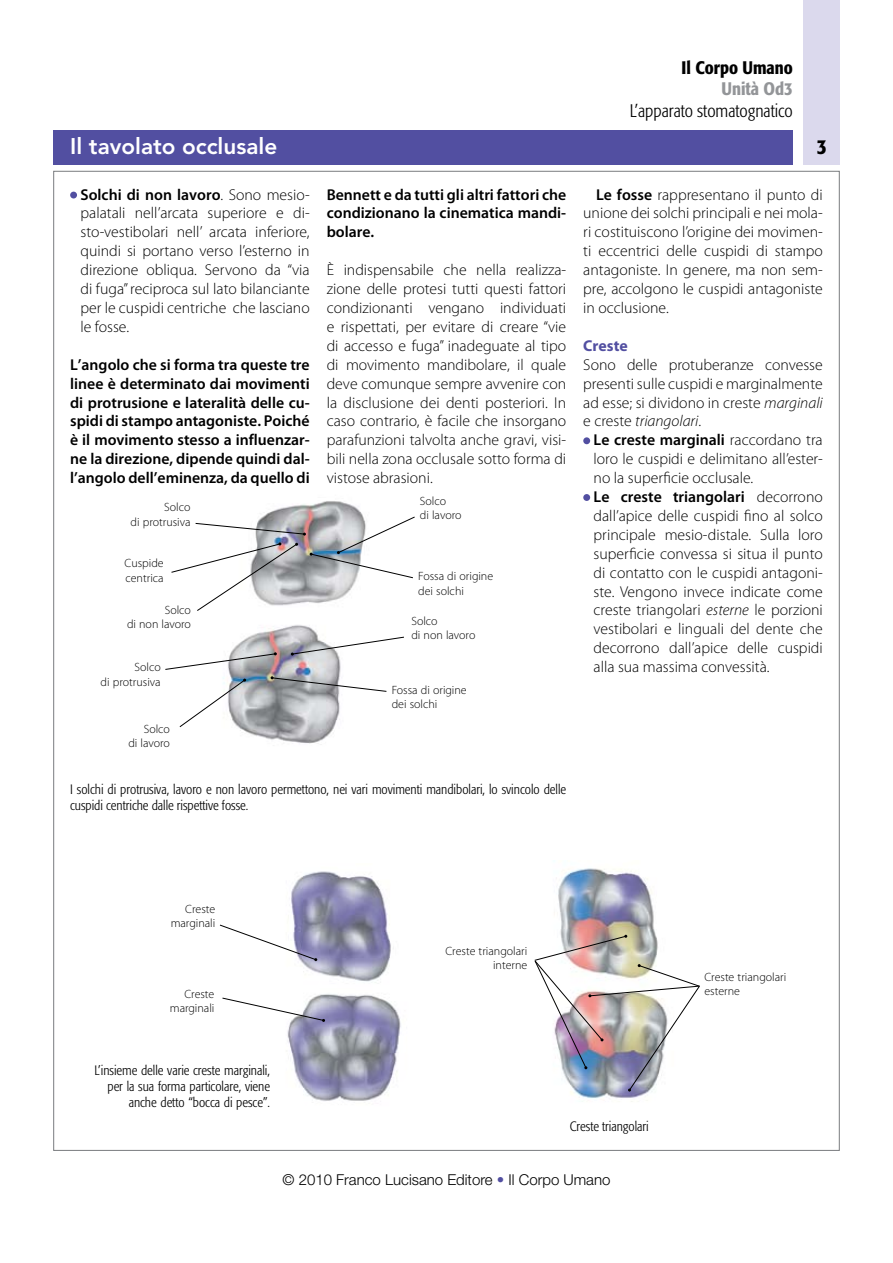
<style>
.page{position:relative;width:893px;height:1263px;background:#fff}
.page>*{position:absolute;margin:0;border:0;box-sizing:border-box;transform-origin:0 0}
.t1{font:800 22.5px "Avenir LT Std";color:#fff}
.t2{font:500 condensed 21px "Formata";color:#000}
.t3{font:300 condensed 18px "Formata";color:#000}
.t4{font:500 condensed 18px "Formata";color:#000}
.t5{font:500 condensed 18px "Formata";color:#939598}
.t6{font:300 15.75px/18.9px "Myriad Pro";color:#000;text-align:justify}
.t7{font:600 15.75px/18.9px "Myriad Pro";color:#000;text-align:justify}
.t8{font:700 15.75px "Myriad Pro";color:#524fa1}
.t9{font:300 15px "Helvetica Neue LT Std";color:#000}
.t10{font:300 condensed 13.5px/16.2px "Formata";color:#000}
.t11{font:300 12px/14.4px "Myriad Pro";color:#000;text-align:right}
.s1{font-weight:600}
.s2{font-style:italic}
.s3{color:#524fa1}
</style>
<div class="page">
<div style="left:53px;top:130px;width:740px;height:34px;background:#524fa1"></div>
<div style="left:804px;top:0;width:36px;height:164px;background:#dbd9ed"></div>
<div style="left:70px;top:192px;width:7px;height:6px;background:#524fa1;border-radius:50%"></div>
<img style="left:223px;top:501px;width:140px;height:243px">
<div style="left:583px;top:437px;width:7px;height:7px;background:#524fa1;border-radius:50%"></div>
<div style="left:583px;top:494px;width:7px;height:7px;background:#524fa1;border-radius:50%"></div>
<img style="left:558px;top:868px;width:98px;height:234px">
<img style="left:287px;top:871px;width:114px;height:230px">
<svg style="left:171px;top:516px;width:244px;height:96px"></svg>
<svg style="left:291px;top:636px;width:113px;height:19px"></svg>
<svg style="left:271px;top:676px;width:116px;height:16px"></svg>
<svg style="left:165px;top:652px;width:112px;height:18px"></svg>
<svg style="left:179px;top:679px;width:67px;height:49px"></svg>
<svg style="left:219px;top:924px;width:98px;height:37px"></svg>
<svg style="left:222px;top:997px;width:103px;height:25px"></svg>
<img style="left:534px;top:935px;width:166px;height:156px">
<p class="t4" style="left:681px;top:57px;width:113px">Il Corpo Umano</p>
<p class="t5" style="left:722px;top:78px;width:73px">Unità Od3</p>
<p class="t3" style="left:630px;top:100px;width:165px">L’apparato stomatognatico</p>
<h1 class="t1" style="left:70px;top:133px;width:209px">Il tavolato occlusale</h1>
<h2 class="t2" style="left:817px;top:133px;width:12px">3</h2>
<p class="t6" style="left:80px;top:185px;width:231px"><span class="s1">Solchi di non lavoro</span>. Sono mesio&shy;palatali nell’arcata superiore e di&shy;sto-vestibolari nell’ arcata inferiore, quindi si portano verso l’esterno in direzione obliqua. Servono da “via di fuga” reciproca sul lato bilanciante per le cuspidi centriche che lasciano le fosse.</p>
<p class="t7" style="left:70px;top:355px;width:241px">L’angolo che si forma tra queste tre linee è determinato dai movimenti di protrusione e lateralità delle cu&shy;spidi di stampo antagoniste. Poiché è il movimento stesso a influenzar&shy;ne la direzione, dipende quindi dal&shy;l’angolo dell’eminenza, da quello di</p>
<p class="t7" style="left:327px;top:185px;width:241px">Bennett e da tutti gli altri fattori che condizionano la cinematica mandi&shy;bolare.</p>
<p class="t6" style="left:327px;top:261px;width:241px">È indispensabile che nella realizza&shy;zione delle protesi tutti questi fattori condizionanti vengano individuati e rispettati, per evitare di creare “vie di accesso e fuga” inadeguate al tipo di movimento mandibolare, il quale deve comunque sempre avvenire con la disclusione dei denti posteriori. In caso contrario, è facile che insorgano parafunzioni talvolta anche gravi, visi&shy;bili nella zona occlusale sotto forma di vistose abrasioni.</p>
<p class="t6" style="left:583px;top:185px;width:241px;text-indent:13px"><span class="s1">Le fosse</span> rappresentano il punto di unione dei solchi principali e nei mola&shy;ri costituiscono l’origine dei movimen&shy;ti eccentrici delle cuspidi di stampo antagoniste. In genere, ma non sem&shy;pre, accolgono le cuspidi antagoniste in occlusione.</p>
<p class="t8" style="left:583px;top:337px;width:46px">Creste</p>
<p class="t6" style="left:583px;top:355px;width:241px">Sono delle protuberanze convesse presenti sulle cuspidi e marginalmente ad esse; si dividono in creste <span class="s2">marginali </span>e creste <span class="s2">triangolari</span>.</p>
<p class="t6" style="left:594px;top:431px;width:231px;text-align:left"><span class="s1">Le creste marginali</span> raccordano tra loro le cuspidi e delimitano all’ester&shy;no la superficie occlusale.<br><span class="s1">Le creste triangolari</span> decorrono dall’apice delle cuspidi fino al solco principale mesio-distale. Sulla loro superficie convessa si situa il punto di contatto con le cuspidi antagoni&shy;ste. Vengono invece indicate come creste triangolari <span class="s2">esterne</span> le porzioni vestibolari e linguali del dente che decorrono dall’apice delle cuspidi alla sua massima convessità.</p>
<p class="t11" style="left:420px;top:494px;width:43px;text-align:left">Solco<br>di lavoro</p>
<p class="t11" style="left:131px;top:500px;width:62px">Solco<br>di protrusiva</p>
<p class="t11" style="left:125px;top:556px;width:41px;text-align:left">Cuspide centrica</p>
<p class="t11" style="left:127px;top:603px;width:66px">Solco<br>di non lavoro</p>
<p class="t11" style="left:418px;top:569px;width:76px;text-align:left">Fossa di origine dei solchi</p>
<p class="t11" style="left:411px;top:614px;width:66px;text-align:left">Solco<br>di non lavoro</p>
<p class="t11" style="left:101px;top:660px;width:62px">Solco<br>di protrusiva</p>
<p class="t11" style="left:128px;top:722px;width:43px">Solco<br>di lavoro</p>
<p class="t11" style="left:392px;top:683px;width:76px;text-align:left">Fossa di origine dei solchi</p>
<p class="t10" style="left:70px;top:781px;width:497px">I solchi di protrusiva, lavoro e non lavoro permettono, nei vari movimenti mandibolari, lo svincolo delle cuspidi centriche dalle rispettive fosse.</p>
<p class="t11" style="left:171px;top:902px;width:46px">Creste marginali</p>
<p class="t11" style="left:170px;top:987px;width:46px">Creste marginali</p>
<p class="t11" style="left:445px;top:944px;width:83px">Creste triangolari interne</p>
<p class="t10" style="left:95px;top:1062px;width:177px;text-align:right">L’insieme delle varie creste marginali, per la sua forma particolare, viene anche detto “bocca di pesce”.</p>
<p class="t10" style="left:570px;top:1118px;width:81px">Creste triangolari</p>
<p class="t9" style="left:282px;top:1170px;width:329px">© 2010 Franco Lucisano Editore <span class="s3">•</span> Il Corpo Umano</p>
<p class="t11" style="left:704px;top:970px;width:83px;text-align:left">Creste triangolari esterne</p>
</div>
